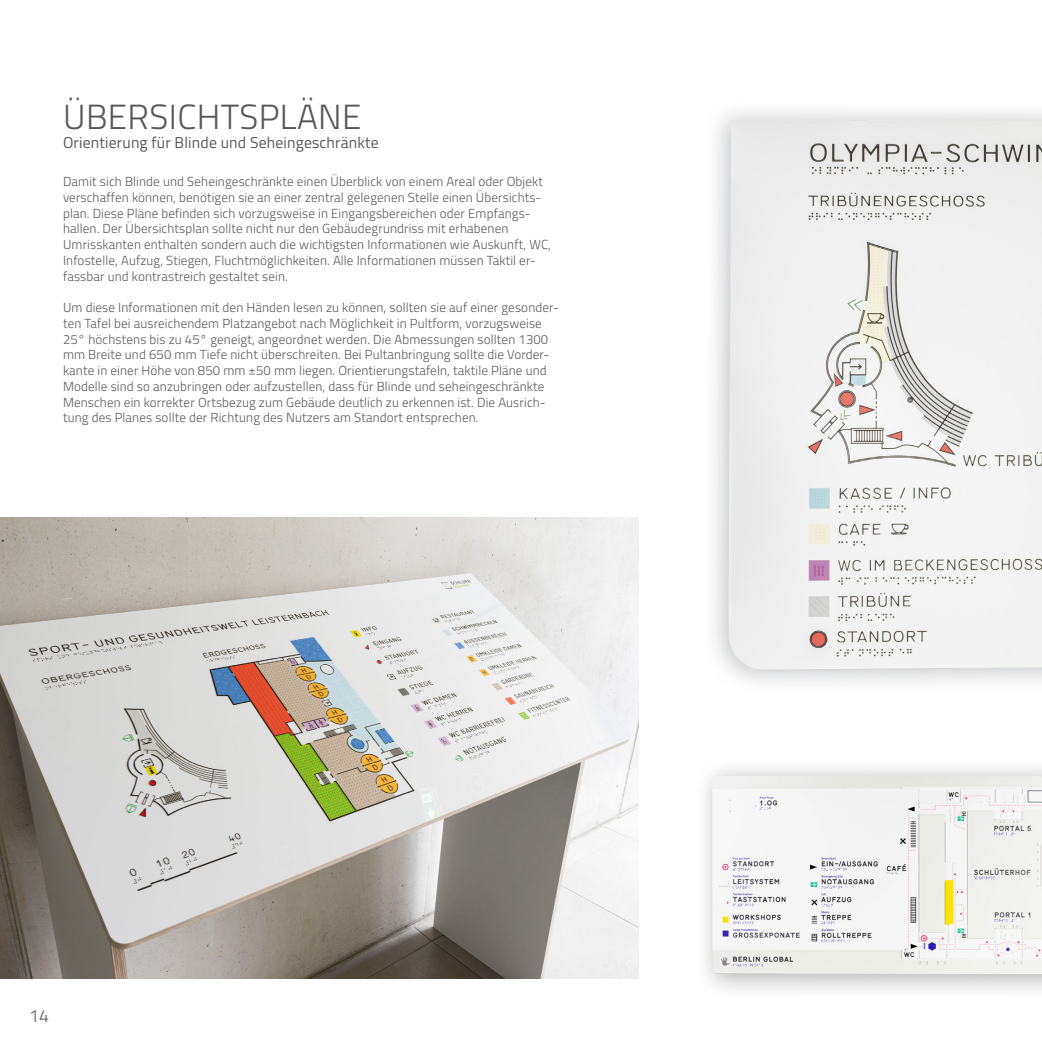
<style>
.page{position:relative;width:1042px;height:1042px;background:#fff}
.page>*{position:absolute;margin:0;border:0;box-sizing:border-box;transform-origin:0 0}
.Headline{font:300 35px "Titillium";letter-spacing:.01em;color:#57585a}
.Inhaltsverzeichnis_F{font:300 17.5px "Titillium";color:#57585a}
.Subline__Headline{font:15.75px "Titillium";letter-spacing:.01em;color:#57585a}
.Fliesstext{font:300 13.12px/15.8px "Titillium";letter-spacing:.01em;color:#57585a}
</style>
<div class="page">
<img style="left:0;top:517px;width:638px;height:462px">
<img style="left:714px;top:111px;width:328px;height:572px">
<div style="left:694px;top:758px;width:348px;height:243px;background:#231f20;opacity:.36"></div>
<img style="left:712px;top:776px;width:330px;height:198px">
<p class="Headline" style="left:63px;top:91px;width:300px">ÜBERSICHTSPLÄNE</p>
<p class="Subline__Headline" style="left:63px;top:131px;width:317px">Orientierung für Blinde und Seheingeschränkte</p>
<p class="Fliesstext" style="left:63px;top:173px;width:489px">Damit sich Blinde und Seheingeschränkte einen Überblick von einem Areal oder Objekt verschaffen können, benötigen sie an einer zentral gelegenen Stelle einen Übersichts&shy;plan. Diese Pläne befinden sich vorzugsweise in Eingangsbereichen oder Empfangs&shy;hallen. Der Übersichtsplan sollte nicht nur den Gebäudegrundriss mit erhabenen Umrisskanten enthalten sondern auch die wichtigsten Informationen wie Auskunft, WC, Infostelle, Aufzug, Stiegen, Fluchtmöglichkeiten. Alle Informationen müssen Taktil er&shy;fassbar und kontrastreich gestaltet sein.</p>
<p class="Fliesstext" style="left:63px;top:299px;width:497px">Um diese Informationen mit den Händen lesen zu können, sollten sie auf einer gesonder&shy;ten Tafel bei ausreichendem Platzangebot nach Möglichkeit in Pultform, vorzugsweise 25° höchstens bis zu 45° geneigt, angeordnet werden. Die Abmessungen sollten 1300 mm Breite und 650 mm Tiefe nicht überschreiten. Bei Pultanbringung sollte die Vorder&shy;kante in einer Höhe von 850 mm ±50 mm liegen. Orientierungstafeln, taktile Pläne und Modelle sind so anzubringen oder aufzustellen, dass für Blinde und seheingeschränkte Menschen ein korrekter Ortsbezug zum Gebäude deutlich zu erkennen ist. Die Ausrich&shy;tung des Planes sollte der Richtung des Nutzers am Standort entsprechen.</p>
<p class="Inhaltsverzeichnis_F" style="left:29px;top:1003px;width:21px">14</p>
</div>
